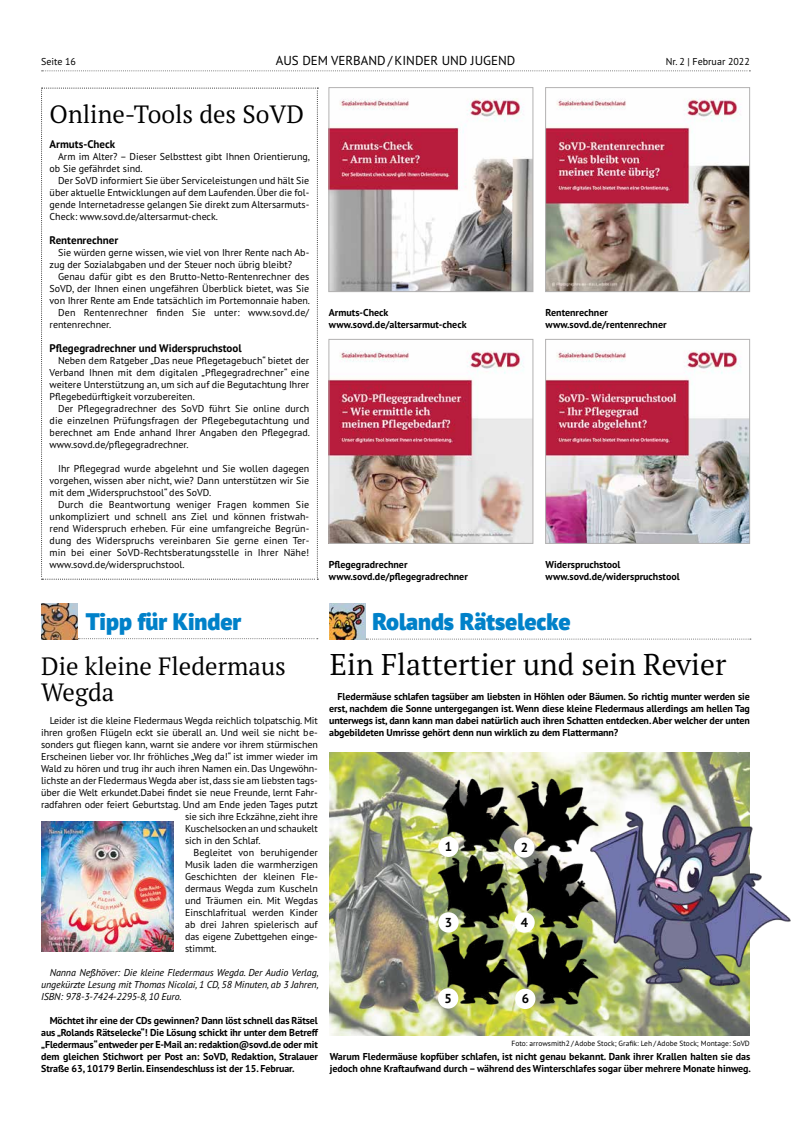
<style>
.page{position:relative;width:791px;height:1134px;background:#fff}
.page>*{position:absolute;margin:0;border:0;box-sizing:border-box;transform-origin:0 0}
.t1{font:30px "PT Serif Pro";color:#000}
.t2{font:25px/26px "PT Serif Pro";color:#000}
.t3{font:900 24px "PT Sans Pro";color:#0081c9}
.t4{font:13px "PT Sans Pro";color:#000}
.t5{font:700 13px "PT Sans Pro";color:#000}
.t6{font:700 11px "PT Sans Pro";color:#000}
.t7{font:10px/12px "PT Sans Pro";letter-spacing:-.005em;color:#000;text-align:justify}
.t8{font:700 10px/12px "PT Sans Pro";color:#000}
.t9{font:italic 10px/12px "PT Sans Pro";letter-spacing:-.01em;color:#000;text-align:justify}
.t10{font:10px "PT Sans Pro";letter-spacing:.015em;color:#000}
.t11{font:7.5px "PT Sans Pro";color:#000}
</style>
<div class="page">
<img style="left:329px;top:752px;width:421px;height:284px">
<img style="left:427px;top:775px;width:364px;height:232px">
<img style="left:41px;top:821px;width:133px;height:131px">
<img style="left:329px;top:604px;width:36px;height:36px">
<svg style="left:366px;top:639px;width:385px;height:1px"></svg>
<svg style="left:78px;top:638px;width:240px;height:1px"></svg>
<img style="left:41px;top:604px;width:36px;height:36px">
<div style="left:438px;top:837px;width:21px;height:20px;background:#fff;border-radius:50%"></div>
<div style="left:514px;top:837px;width:20px;height:21px;background:#fff;border-radius:50%"></div>
<div style="left:438px;top:912px;width:21px;height:21px;background:#fff;border-radius:50%"></div>
<div style="left:514px;top:912px;width:21px;height:21px;background:#fff;border-radius:50%"></div>
<div style="left:515px;top:989px;width:20px;height:20px;background:#fff;border-radius:50%"></div>
<div style="left:438px;top:988px;width:20px;height:20px;background:#fff;border-radius:50%"></div>
<img style="left:547px;top:350px;width:201px;height:192px">
<div style="left:545px;top:339px;width:205px;height:205px;border:1px solid #b3b2b2"></div>
<img style="left:331px;top:98px;width:200px;height:192px">
<div style="left:329px;top:87px;width:204px;height:205px;border:1px solid #b3b2b2"></div>
<img style="left:331px;top:350px;width:200px;height:192px">
<div style="left:329px;top:339px;width:204px;height:205px;border:1px solid #b3b2b2"></div>
<img style="left:547px;top:98px;width:201px;height:192px">
<div style="left:545px;top:87px;width:205px;height:205px;border:1px solid #b3b2b2"></div>
<svg style="left:41px;top:88px;width:277px;height:492px"></svg>
<svg style="left:42px;top:70px;width:708px;height:1px"></svg>
<p class="t7" style="left:41px;top:55px;width:36px">Seite 16</p>
<h3 class="t4" style="left:276px;top:52px;width:241px">AUS DEM VERBAND / KINDER UND JUGEND</h3>
<p class="t7" style="left:666px;top:55px;width:85px">Nr. 2 | Februar 2022</p>
<h2 class="t2" style="left:50px;top:100px;width:256px">Online-Tools des SoVD</h2>
<p class="t6" style="left:50px;top:136px;width:67px">Armuts-Check</p>
<p class="t7" style="left:50px;top:150px;width:262px;text-indent:8px">Arm im Alter? – Dieser Selbsttest gibt Ihnen Orientierung, ob Sie gefährdet sind.</p>
<p class="t7" style="left:50px;top:174px;width:261px;text-indent:8px">Der SoVD informiert Sie über Serviceleistungen und hält Sie über aktuelle Entwicklungen auf dem Laufenden. Über die fol&shy;gende Internetadresse gelangen Sie direkt zum Altersarmuts-Check: www.sovd.de/altersarmut-check.</p>
<p class="t6" style="left:50px;top:232px;width:70px">Rentenrechner</p>
<p class="t7" style="left:50px;top:246px;width:261px;text-indent:8px">Sie würden gerne wissen, wie viel von Ihrer Rente nach Ab&shy;zug der Sozialabgaben und der Steuer noch übrig bleibt?</p>
<p class="t7" style="left:58px;top:270px;width:253px">Genau dafür gibt es den Brutto-Netto-Rentenrechner des</p>
<p class="t7" style="left:50px;top:282px;width:261px">SoVD, der Ihnen einen ungefähren Überblick bietet, was Sie</p>
<p class="t7" style="left:50px;top:294px;width:262px">von Ihrer Rente am Ende tatsächlich im Portemonnaie haben.</p>
<p class="t10" style="left:58px;top:306px;width:253px">Den Rentenrechner finden Sie unter: www.sovd.de/</p>
<p class="t7" style="left:50px;top:318px;width:63px">rentenrechner.</p>
<p class="t6" style="left:50px;top:340px;width:194px">Pflegegradrechner und Widerspruchstool</p>
<p class="t7" style="left:50px;top:354px;width:261px;text-indent:8px">Neben dem Ratgeber „Das neue Pflegetagebuch“ bietet der Verband Ihnen mit dem digitalen „Pflegegradrechner“ eine weitere Unterstützung an, um sich auf die Begutachtung Ihrer Pflegebedürftigkeit vorzubereiten.</p>
<p class="t7" style="left:50px;top:402px;width:262px;text-indent:9px">Der Pflegegradrechner des SoVD führt Sie online durch die einzelnen Prüfungsfragen der Pflegebegutachtung und berechnet am Ende anhand Ihrer Angaben den Pflegegrad. www.sovd.de/pflegegradrechner.</p>
<p class="t7" style="left:50px;top:462px;width:261px;text-indent:8px">Ihr Pflegegrad wurde abgelehnt und Sie wollen dagegen vorgehen, wissen aber nicht, wie? Dann unterstützen wir Sie mit dem „Widerspruchstool“ des SoVD.</p>
<p class="t7" style="left:50px;top:498px;width:261px;text-indent:8px">Durch die Beantwortung weniger Fragen kommen Sie unkompliziert und schnell ans Ziel und können fristwah&shy;rend Widerspruch erheben. Für eine umfangreiche Begrün&shy;dung des Widerspruchs vereinbaren Sie gerne einen Ter&shy;min bei einer SoVD-Rechtsberatungsstelle in Ihrer Nähe! www.sovd.de/widerspruchstool.</p>
<p class="t8" style="left:329px;top:306px;width:139px">Armuts-Check www.sovd.de/altersarmut-check</p>
<p class="t8" style="left:546px;top:306px;width:122px">Rentenrechner www.sovd.de/rentenrechner</p>
<p class="t8" style="left:329px;top:558px;width:140px">Pflegegradrechner www.sovd.de/pflegegradrechner</p>
<p class="t8" style="left:546px;top:558px;width:136px">Widerspruchstool www.sovd.de/widerspruchstool</p>
<h3 class="t3" style="left:86px;top:606px;width:157px">Tipp für Kinder</h3>
<h3 class="t3" style="left:373px;top:605px;width:199px">Rolands Rätselecke</h3>
<h1 class="t1" style="left:330px;top:644px;width:398px">Ein Flattertier und sein Revier</h1>
<h2 class="t2" style="left:41px;top:653px;width:246px">Die kleine Fledermaus<br>Wegda</h2>
<p class="t7" style="left:50px;top:714px;width:270px">Leider ist die kleine Fledermaus Wegda reichlich tolpatschig. Mit</p>
<p class="t7" style="left:41px;top:726px;width:278px">ihren großen Flügeln eckt sie überall an. Und weil sie nicht be-</p>
<p class="t7" style="left:41px;top:738px;width:278px">sonders gut fliegen kann, warnt sie andere vor ihrem stürmischen</p>
<p class="t7" style="left:41px;top:750px;width:278px">Erscheinen lieber vor. Ihr fröhliches „Weg da!“ ist immer wieder im</p>
<p class="t7" style="left:41px;top:762px;width:278px">Wald zu hören und trug ihr auch ihren Namen ein. Das Ungewöhn-</p>
<p class="t7" style="left:41px;top:774px;width:278px">lichste an der Fledermaus Wegda aber ist, dass sie am liebsten tags-</p>
<p class="t7" style="left:41px;top:786px;width:278px">über die Welt erkundet.Dabei findet sie neue Freunde, lernt Fahr-</p>
<p class="t7" style="left:41px;top:798px;width:278px">radfahren oder feiert Geburtstag. Und am Ende jeden Tages putzt</p>
<p class="t7" style="left:185px;top:810px;width:134px">sie sich ihre Eckzähne, zieht ihre</p>
<p class="t7" style="left:185px;top:822px;width:134px">Kuschelsocken an und schaukelt</p>
<p class="t7" style="left:185px;top:834px;width:77px">sich in den Schlaf.</p>
<p class="t7" style="left:194px;top:846px;width:126px">Begleitet von beruhigender</p>
<p class="t7" style="left:185px;top:858px;width:134px">Musik laden die warmherzigen</p>
<p class="t7" style="left:185px;top:870px;width:134px">Geschichten der kleinen Fle-</p>
<p class="t7" style="left:185px;top:882px;width:134px">dermaus Wegda zum Kuscheln</p>
<p class="t7" style="left:185px;top:894px;width:134px">und Träumen ein. Mit Wegdas</p>
<p class="t7" style="left:185px;top:906px;width:134px">Einschlafritual werden Kinder</p>
<p class="t7" style="left:185px;top:918px;width:134px">ab drei Jahren spielerisch auf</p>
<p class="t7" style="left:185px;top:930px;width:134px">das eigene Zubettgehen einge-</p>
<p class="t7" style="left:185px;top:942px;width:33px">stimmt.</p>
<p class="t9" style="left:41px;top:966px;width:279px;text-indent:8px">Nanna Neßhöver: Die kleine Fledermaus Wegda. Der Audio Verlag, ungekürzte Lesung mit Thomas Nicolai, 1 CD, 58 Minuten, ab 3 Jahren, ISBN: 978-3-7424-2295-8, 10 Euro.</p>
<p class="t8" style="left:41px;top:1014px;width:279px;text-align:justify;text-indent:8px">Möchtet ihr eine der CDs gewinnen? Dann löst schnell das Rätsel aus „Rolands Rätselecke“! Die Lösung schickt ihr unter dem Betreff „Fledermaus“ entweder per E-Mail an: redaktion@sovd.de oder mit dem gleichen Stichwort per Post an: SoVD, Redaktion, Stralauer Straße 63, 10179 Berlin. Einsendeschluss ist der 15. Februar.</p>
<p class="t8" style="left:329px;top:690px;width:422px;text-align:justify;text-indent:8px">Fledermäuse schlafen tagsüber am liebsten in Höhlen oder Bäumen. So richtig munter werden sie erst, nachdem die Sonne untergegangen ist. Wenn diese kleine Fledermaus allerdings am hellen Tag unterwegs ist, dann kann man dabei natürlich auch ihren Schatten entdecken. Aber welcher der unten abgebildeten Umrisse gehört denn nun wirklich zu dem Flattermann?</p>
<h3 class="t5" style="left:445px;top:838px;width:9px">1</h3>
<h3 class="t5" style="left:521px;top:839px;width:9px">2</h3>
<h3 class="t5" style="left:445px;top:914px;width:9px">3</h3>
<h3 class="t5" style="left:521px;top:914px;width:9px">4</h3>
<h3 class="t5" style="left:445px;top:990px;width:9px">5</h3>
<h3 class="t5" style="left:522px;top:990px;width:9px">6</h3>
<p class="t11" style="left:511px;top:1038px;width:240px">Foto: arrowsmith2 / Adobe Stock; Grafik: Leh / Adobe Stock; Montage: SoVD</p>
<p class="t8" style="left:330px;top:1050px;width:423px">Warum Fledermäuse kopfüber schlafen, ist nicht genau bekannt. Dank ihrer Krallen halten sie das jedoch ohne Kraftaufwand durch – während des Winterschlafes sogar über mehrere Monate hinweg.</p>
</div>
